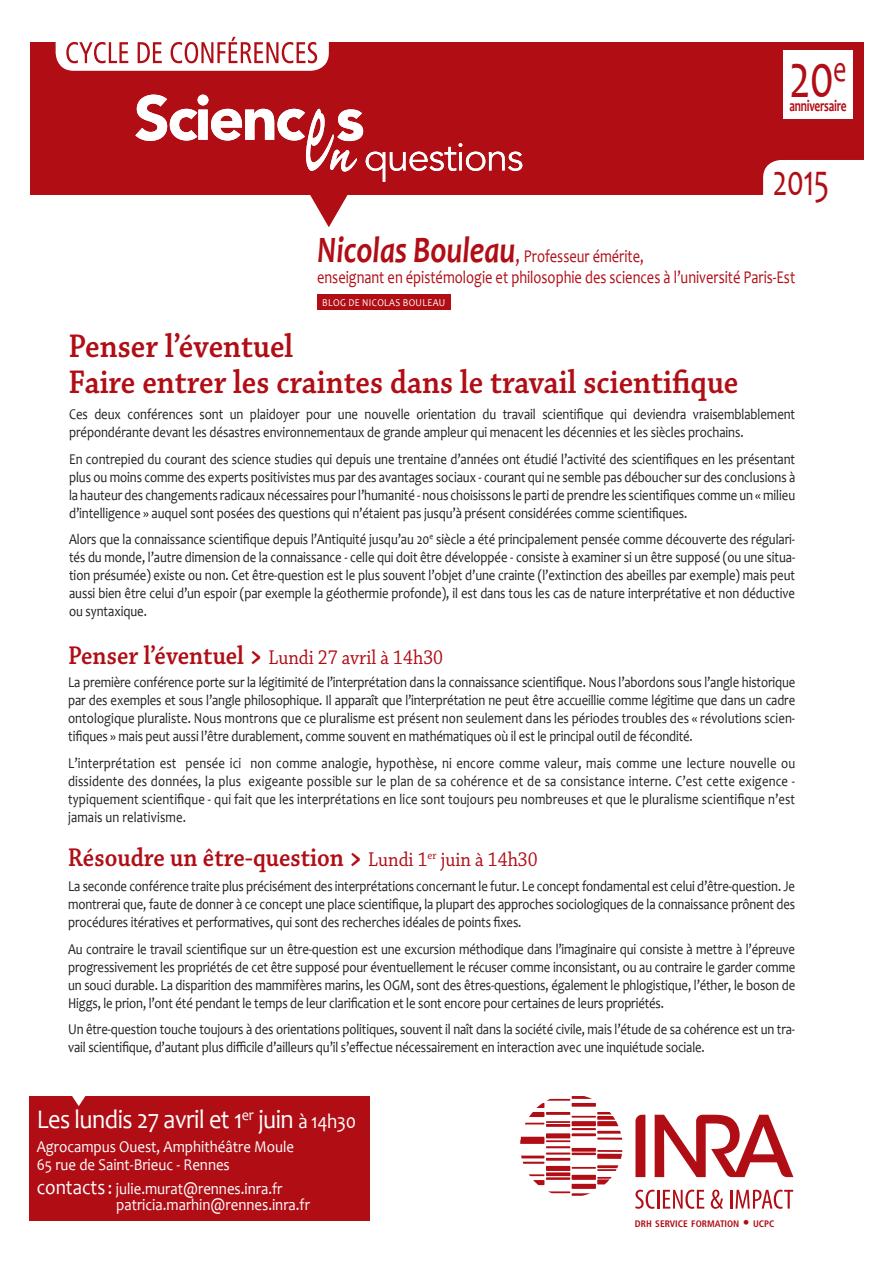
<style>
.page{position:relative;width:893px;height:1263px;background:#fff}
.page>*{position:absolute;margin:0;border:0;box-sizing:border-box;transform-origin:0 0}
.t1{font:64.5px "Candara";color:#b00d15;scale:.7 1}
.t2{font:45px "Candara";color:#b00d15;scale:.7 1}
.t3{font:600 34.5px/36px "Chaparral Pro";color:#b00d15;scale:.9 1}
.t4{font:600 27px "Chaparral Pro";color:#b00d15;scale:.9 1}
.t5{font:27px "Candara";letter-spacing:-.02em;color:#fff;scale:.9 1}
.t6{font:21px "Chaparral Pro";color:#b00d15;scale:.9 1}
.t7{font:18px/21px "Candara";color:#b00d15;scale:.8 1}
.t8{font:16.5px/18px "Candara";color:#fff;scale:.9 1}
.t9{font:700 16.05px "Candara";letter-spacing:-.02em;color:#b00d15;scale:.7 1}
.t10{font:15px/18px "Candara";letter-spacing:-.005em;color:#231f20;text-align:justify;scale:.85 1}
.t11{font:10.5px "Candara";letter-spacing:.04em;color:#fff;scale:.9 1}
.t12{font:700 condensed 9.45px "Frutiger";color:#b00d15}
.s1{font-weight:700;font-style:italic;font-size:37.5px}
.s2{font-size:22.5px}
.s3{font-weight:600;font-size:27px}
.s4{font-weight:700;font-size:27px}
.s5{font-weight:700}
.s6{font-weight:400;font-size:21px}
.s7{font-size:21px}
.s8{font-size:19.5px}
.s9{font-size:13.5px}
</style>
<div class="page">
<div style="left:30px;top:43px;width:833px;height:152px;background:#b00d15"></div>
<div style="left:56px;top:0;width:273px;height:71px;background:#fff;border-radius:18px"></div>
<div style="left:763px;top:160px;width:121px;height:55px;background:#fff;border-radius:18px"></div>
<svg style="left:135px;top:95px;width:387px;height:132px"></svg>
<svg style="left:66px;top:42px;width:62px;height:21px"></svg>
<svg style="left:138px;top:42px;width:24px;height:21px"></svg>
<svg style="left:171px;top:37px;width:146px;height:26px"></svg>
<div style="left:30px;top:1096px;width:340px;height:124px;background:#b00d15"></div>
<svg style="left:72px;top:1096px;width:14px;height:10px"></svg>
<svg style="left:635px;top:1115px;width:158px;height:62px"></svg>
<svg style="left:521px;top:1155px;width:23px;height:9px"></svg>
<svg style="left:529px;top:1174px;width:15px;height:11px"></svg>
<hr style="left:572px;top:1152px;width:24px;height:3px;background:#b00d15">
<hr style="left:572px;top:1167px;width:24px;height:2px;background:#b00d15">
<svg style="left:572px;top:1148px;width:24px;height:4px"></svg>
<div style="left:572px;top:1175px;width:24px;height:5px;background:#b00d15"></div>
<div style="left:572px;top:1184px;width:24px;height:5px;background:#b00d15"></div>
<svg style="left:597px;top:1150px;width:25px;height:9px"></svg>
<svg style="left:597px;top:1165px;width:21px;height:6px"></svg>
<svg style="left:597px;top:1177px;width:15px;height:7px"></svg>
<svg style="left:548px;top:1191px;width:42px;height:5px"></svg>
<svg style="left:546px;top:1172px;width:24px;height:4px"></svg>
<hr style="left:546px;top:1177px;width:24px;height:3px;background:#b00d15">
<svg style="left:520px;top:1096px;width:102px;height:48px"></svg>
<hr style="left:546px;top:1121px;width:24px;height:2px;background:#b00d15">
<div style="left:546px;top:1133px;width:24px;height:5px;background:#b00d15"></div>
<hr style="left:546px;top:1140px;width:24px;height:2px;background:#b00d15">
<hr style="left:546px;top:1124px;width:24px;height:3px;background:#b00d15">
<hr style="left:546px;top:1158px;width:24px;height:3px;background:#b00d15">
<div style="left:546px;top:1166px;width:24px;height:5px;background:#b00d15"></div>
<hr style="left:546px;top:1146px;width:24px;height:2px;background:#b00d15">
<hr style="left:546px;top:1152px;width:24px;height:2px;background:#b00d15">
<svg style="left:635px;top:1189px;width:69px;height:20px"></svg>
<svg style="left:711px;top:1189px;width:12px;height:20px"></svg>
<svg style="left:730px;top:1189px;width:63px;height:20px"></svg>
<div style="left:783px;top:50px;width:70px;height:69px;background:#fff"></div>
<div style="left:317px;top:294px;width:133px;height:16px;background:#b00d15"></div>
<h1 class="t1" style="left:789px;top:35px;width:83px">20<sup>e</sup></h1>
<p class="t9" style="left:789px;top:96px;width:83px">anniversaire</p>
<h2 class="t2" style="left:773px;top:153px;width:82px">2015</h2>
<p class="t7" style="left:317px;top:246px;width:599px"><span class="s1">Nicolas Bouleau</span><span class="s2">,</span> Professeur émérite,<br>enseignant en épistémologie et philosophie des sciences à l’université Paris-Est</p>
<p class="t11" style="left:322px;top:296px;width:14px">Blog</p>
<p class="t11" style="left:348px;top:296px;width:30px">de Nicola</p>
<p class="t11" style="left:395px;top:296px;width:23px">s Bouleau</p>
<h3 class="t3" style="left:68px;top:329px;width:746px">Penser l’éventuel<br>Faire entrer les craintes dans le travail scientifique</h3>
<p class="t10" style="left:69px;top:405px;width:856px">Ces deux conférences sont un plaidoyer pour une nouvelle orientation du travail scientifique qui deviendra vraisemblablement prépondérante devant les désastres environnementaux de grande ampleur qui menacent les décennies et les siècles prochains.</p>
<p class="t10" style="left:69px;top:450px;width:856px">En contrepied du courant des science studies qui depuis une trentaine d’années ont étudié l’activité des scientifiques en les présentant plus ou moins comme des experts positivistes mus par des avantages sociaux - courant qui ne semble pas déboucher sur des conclusions à la hauteur des changements radicaux nécessaires pour l’humanité - nous choisissons le parti de prendre les scientifiques comme un « milieu d’intelligence » auquel sont posées des questions qui n’étaient pas jusqu’à présent considérées comme scientifiques.</p>
<p class="t10" style="left:69px;top:530px;width:856px">Alors que la connaissance scientifique depuis l’Antiquité jusqu’au 20<sup>e</sup> siècle a été principalement pensée comme découverte des régulari&shy;tés du monde, l’autre dimension de la connaissance - celle qui doit être développée - consiste à examiner si un être supposé (ou une situa&shy;tion présumée) existe ou non. Cet être-question est le plus souvent l’objet d’une crainte (l’extinction des abeilles par exemple) mais peut aussi bien être celui d’un espoir (par exemple la géothermie profonde), il est dans tous les cas de nature interprétative et non déductive ou syntaxique.</p>
<h3 class="t6" style="left:68px;top:645px;width:418px"><span class="s3">Penser l’éventuel</span> <span class="s4">&gt;</span> Lundi 27 avril à 14h30</h3>
<p class="t10" style="left:68px;top:673px;width:857px">La première conférence porte sur la légitimité de l’interprétation dans la connaissance scientifique. Nous l’abordons sous l’angle historique par des exemples et sous l’angle philosophique. Il apparaît que l’interprétation ne peut être accueillie comme légitime que dans un cadre ontologique pluraliste. Nous montrons que ce pluralisme est présent non seulement dans les périodes troubles des « révolutions scien&shy;tifiques » mais peut aussi l’être durablement, comme souvent en mathématiques où il est le principal outil de fécondité.</p>
<p class="t10" style="left:68px;top:753px;width:857px">L’interprétation est pensée ici non comme analogie, hypothèse, ni encore comme valeur, mais comme une lecture nouvelle ou dissidente des données, la plus exigeante possible sur le plan de sa cohérence et de sa consistance interne. C’est cette exigence - typiquement scientifique - qui fait que les interprétations en lice sont toujours peu nombreuses et que le pluralisme scientifique n’est jamais un relativisme.</p>
<h3 class="t4" style="left:68px;top:842px;width:523px">Résoudre un être-question <span class="s5">&gt;</span> <span class="s6">Lundi 1</span><sup>er</sup> <span class="s6">juin à 14h30</span></h3>
<p class="t10" style="left:68px;top:877px;width:857px">La seconde conférence traite plus précisément des interprétations concernant le futur. Le concept fondamental est celui d’être-question. Je montrerai que, faute de donner à ce concept une place scientifique, la plupart des approches sociologiques de la connaissance prônent des procédures itératives et performatives, qui sont des recherches idéales de points fixes.</p>
<p class="t10" style="left:68px;top:940px;width:857px">Au contraire le travail scientifique sur un être-question est une excursion méthodique dans l’imaginaire qui consiste à mettre à l’épreuve progressivement les propriétés de cet être supposé pour éventuellement le récuser comme inconsistant, ou au contraire le garder comme un souci durable. La disparition des mammifères marins, les OGM, sont des êtres-questions, également le phlogistique, l’éther, le boson de Higgs, le prion, l’ont été pendant le temps de leur clarification et le sont encore pour certaines de leurs propriétés.</p>
<p class="t10" style="left:68px;top:1020px;width:857px">Un être-question touche toujours à des orientations politiques, souvent il naît dans la société civile, mais l’étude de sa cohérence est un tra&shy;vail scientifique, d’autant plus difficile d’ailleurs qu’il s’effectue nécessairement en interaction avec une inquiétude sociale.</p>
<h3 class="t5" style="left:37px;top:1103px;width:356px">Les lundis 27 avril et 1<sup>er</sup> juin <span class="s7">à 14h30</span></h3>
<p class="t8" style="left:37px;top:1138px;width:288px">Agrocampus Ouest, Amphithéâtre Moule<br>65 rue de Saint-Brieuc - Rennes</p>
<p class="t8" style="left:116px;top:1180px;width:217px;line-height:16.5px;text-indent:-80px"><span class="s7">contacts</span> <span class="s8">:</span> julie.murat@rennes.inra.fr patricia.marhin@rennes.inra.fr</p>
<p class="t12" style="left:635px;top:1218px;width:141px">DRH SERVICE FORMATION <span class="s9">•</span> UCPC</p>
</div>
